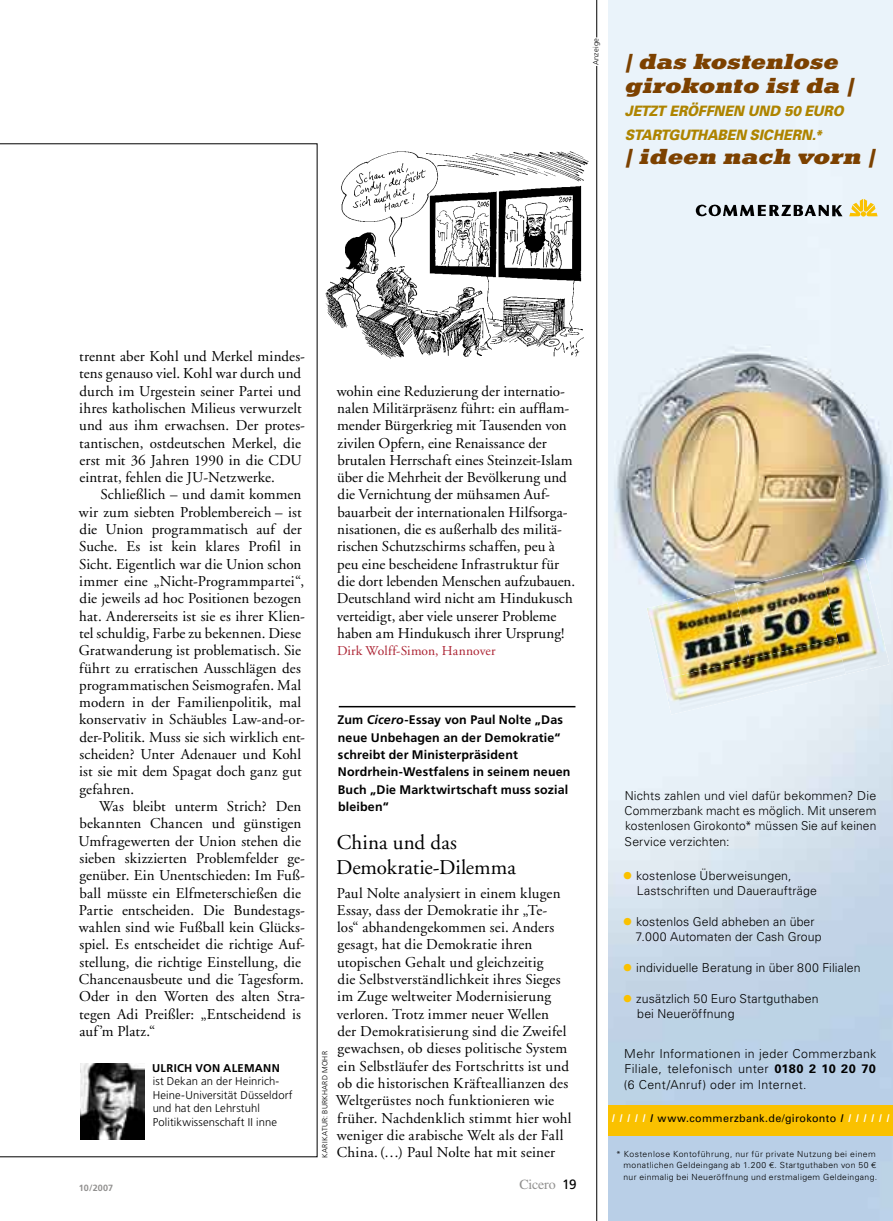
<style>
.page{position:relative;width:893px;height:1221px;background:#fff}
.page>*{position:absolute;margin:0;border:0;box-sizing:border-box;transform-origin:0 0}
.t1{font:22.65px/24px "Commerzbank Head";color:#7c4100}
.t2{font:900 22.65px/24px "Commerzbank Caps";letter-spacing:-.015em;color:#ae8400}
.t3{font:21px/24px "Adobe Garamond LT";color:#000}
.t4{font:15px/17.2px "Adobe Garamond LT";letter-spacing:.005em;color:#000}
.t5{font:13.95px "Times";letter-spacing:-.005em;color:#91908f}
.t6{font:13.5px "Adobe Garamond LT";color:#ab2131}
.t7{font:700 12.45px/17.2px "Frutiger LT";letter-spacing:.01em;color:#000}
.t8{font:300 12.3px/15.3px "Univers LT Std";letter-spacing:.01em;color:#000}
.t9{font:300 11.25px/13.5px "Frutiger LT";letter-spacing:.01em;color:#000}
.t10{font:700 11.25px "Frutiger LT";letter-spacing:.025em;color:#000}
.t11{font:10.8px "Univers LT Std";letter-spacing:.03em;color:#000}
.t12{font:700 9px "Frutiger LT";letter-spacing:.005em;color:#91908f}
.t13{font:300 8.4px/11.1px "Univers LT Std";letter-spacing:.04em;color:#000}
.t14{font:300 7.5px "Frutiger LT";letter-spacing:.025em;color:#000}
.s1{font-style:italic}
.s2{font-family:"Frutiger LT";font-size:13.5px;color:#000}
.s3{font-size:20.55px;color:#fac100}
.s4{font-weight:700}
.s5{font-family:"Commerzbank Caps";font-weight:900;font-size:16.95px;color:#fff}
.s6{font-family:"Commerzbank Caps";font-weight:900;font-size:16.95px}
.s7{font-family:"Euro Sans ITC";font-weight:400}
</style>
<div class="page">
<hr style="left:596px;top:0;width:1px;height:37px;background:#000">
<hr style="left:596px;top:66px;width:1px;height:1154px;background:#000">
<img style="left:608px;top:0;width:285px;height:1220px">
<svg style="left:696px;top:204px;width:146px;height:12px;background:#7c8084"></svg>
<svg style="left:849px;top:199px;width:29px;height:17px"></svg>
<img style="left:647px;top:588px;width:87px;height:91px">
<img style="left:734px;top:567px;width:87px;height:71px">
<img style="left:821px;top:557px;width:68px;height:117px">
<img style="left:663px;top:638px;width:183px;height:76px">
<div style="left:608px;top:1105px;width:285px;height:30px;background:#fac100"></div>
<svg style="left:0;top:143px;width:317px;height:1014px"></svg>
<img style="left:81px;top:1063px;width:64px;height:76px">
<hr style="left:339px;top:706px;width:236px;height:1px;background:#000">
<img style="left:325px;top:151px;width:264px;height:208px">
<p class="t14" style="left:592px;top:65px;width:28px;rotate:-90deg">Anzeige</p>
<h1 class="t1" style="left:626px;top:50px;width:231px">‡ das kostenlose girokonto ist da ‡</h1>
<h1 class="t2" style="left:626px;top:99px;width:220px">jetzt eröffnen und 50 euro startguthaben sichern.*</h1>
<h1 class="t1" style="left:626px;top:146px;width:252px">‡ Ideen nach vorn ‡</h1>
<p class="t4" style="left:79px;top:347px;width:227px">trennt aber Kohl und Merkel mindes&shy;tens genauso viel. Kohl war durch und durch im Urgestein seiner Partei und ihres katholischen Milieus verwurzelt und aus ihm erwachsen. Der protes&shy;tantischen, ostdeutschen Merkel, die erst mit 36 Jahren 1990 in die CDU eintrat, fehlen die JU-Netzwerke.</p>
<p class="t4" style="left:79px;top:486px;width:228px;text-indent:22px">Schließlich – und damit kommen wir zum siebten Problembereich – ist die Union programmatisch auf der Suche. Es ist kein klares Profil in Sicht. Eigentlich war die Union schon immer eine „Nicht-Programmpartei“, die jeweils ad hoc Positionen bezogen hat. Andererseits ist sie es ihrer Klien&shy;tel schuldig, Farbe zu bekennen. Die-se Gratwanderung ist problematisch. Sie führt zu erratischen Ausschlägen des programmatischen Seismografen. Mal modern in der Familienpolitik, mal konservativ in Schäubles Law-and-or&shy;der-Politik. Muss sie sich wirklich ent&shy;scheiden? Unter Adenauer und Kohl ist sie mit dem Spagat doch ganz gut gefahren.</p>
<p class="t4" style="left:79px;top:797px;width:228px;text-indent:20px">Was bleibt unterm Strich? Den bekannten Chancen und günstigen Umfragewerten der Union stehen die sieben skizzierten Problemfelder ge&shy;genüber. Ein Unentschieden: Im Fuß&shy;ball müsste ein Elfmeterschießen die Partie entscheiden. Die Bundestags&shy;wahlen sind wie Fußball kein Glücks&shy;spiel. Es entscheidet die richtige Auf&shy;stellung, die richtige Einstellung, die Chancenausbeute und die Tagesform.<br>Oder in den Worten des alten Stra&shy;tegen Adi Preißler: „Entscheidend is auf’m Platz.“</p>
<p class="t10" style="left:152px;top:1060px;width:129px">Ulrich von Alemann</p>
<p class="t9" style="left:153px;top:1074px;width:141px">ist Dekan an der Heinrich-<br>Heine-Universität Düsseldorf und hat den Lehrstuhl<br>Politikwissenschaft II inne</p>
<p class="t4" style="left:337px;top:382px;width:240px">wohin eine Reduzierung der internatio&shy;nalen Militärpräsenz führt: ein aufflam&shy;mender Bürgerkrieg mit Tausenden von zivilen Opfern, eine Renaissance der brutalen Herrschaft eines Steinzeit-Islam über die Mehrheit der Bevölkerung und die Vernichtung der mühsamen Auf&shy;bauarbeit der internationalen Hilfsorga&shy;nisationen, die es außerhalb des militä&shy;rischen Schutzschirms schaffen, peu à peu eine bescheidene Infrastruktur für die dort lebenden Menschen aufzubauen.<br>Deutschland wird nicht am Hindukusch verteidigt, aber viele unserer Probleme haben am Hindukusch ihrer Ursprung!</p>
<p class="t6" style="left:337px;top:643px;width:160px">Dirk Wolff-Simon, Hannover</p>
<p class="t14" style="left:321px;top:1157px;width:108px;rotate:-90deg">Karikatu r: Bu rkhard MOh r</p>
<p class="t7" style="left:337px;top:711px;width:235px">Zum <span class="s1">Cicero</span>-Essay von Paul Nolte „Das neue Unbehagen an der Demokratie“ schreibt der M inisterpräsident<br>Nordrhein-Westfalens in seinem neuen<br>Buch „Die Marktwirtschaft muss sozial bleiben“</p>
<h2 class="t3" style="left:336px;top:830px;width:181px">China und das<br>Demokratie-Dilemma</h2>
<p class="t4" style="left:336px;top:884px;width:237px">Paul Nolte analysiert in einem klugen Essay, dass der Demokratie ihr „Te-<br>los“ abhandengekommen sei. Anders gesagt, hat die Demokratie ihren utopischen Gehalt und gleichzeitig<br>die Selbstverständlichkeit ihres Sieges im Zuge weltweiter Modernisierung verloren. Trotz immer neuer Wellen<br>der Demokratisierung sind die Zweifel gewachsen, ob dieses politische System ein Selbstläufer des Fortschritts ist und ob die historischen Kräfteallianzen des Weltgerüstes noch funktionieren wie früher. Nachdenklich stimmt hier wohl weniger die arabische Welt als der Fall</p>
<p class="t4" style="left:337px;top:1143px;width:220px">China.(…) Paul Nolte hat mit seiner</p>
<p class="t12" style="left:79px;top:1182px;width:36px">10/2007</p>
<p class="t5" style="left:519px;top:1176px;width:59px">Cicero <span class="s2">19</span></p>
<p class="t8" style="left:625px;top:787px;width:253px;text-align:justify">Nichts zahlen und viel dafür bekommen? Die Commerzbank macht es möglich. Mit unserem kostenlosen Girokonto* müssen Sie auf keinen Service verzichten:</p>
<p class="t8" style="left:637px;top:867px;width:181px;text-indent:-14px"><span class="s3">•</span> kostenlose Überweisungen,<br>Lastschriften und Daueraufträge</p>
<p class="t8" style="left:636px;top:914px;width:188px;text-indent:-13px"><span class="s3">•</span> kostenlos Geld abheben an über<br>7.000 Automaten der Cash Group</p>
<p class="t8" style="left:622px;top:960px;width:240px"><span class="s3">•</span> individuelle Beratung in über 800 Filialen</p>
<p class="t8" style="left:637px;top:990px;width:183px;text-indent:-15px"><span class="s3">•</span> zusätzlich 50 Euro Start guthaben bei Neueröffnung</p>
<p class="t8" style="left:624px;top:1045px;width:254px;text-align:justify">Mehr Informationen in jeder Commerzbank Filiale, telefonisch unter <span class="s4">0180 2 10 20 70 </span>(6 Cent/Anruf) oder im Internet.</p>
<p class="t11" style="left:612px;top:1111px;width:279px"><span class="s5">/ / / / /</span> <span class="s6">/</span> www.commerzbank.de/girokonto <span class="s6">/</span> <span class="s5">/ / / / / /</span></p>
<p class="t13" style="left:623px;top:1148px;width:255px;text-indent:-7px">* Kostenlose Kontoführung, nur für private Nutzung bei einem monatlichen Geldeingang ab 1.200 <span class="s7">E</span>. Startguthaben von 50 <span class="s7">E </span>nur einmalig bei Neueröffnung und erstmaligem Geldeingang.</p>
</div>
